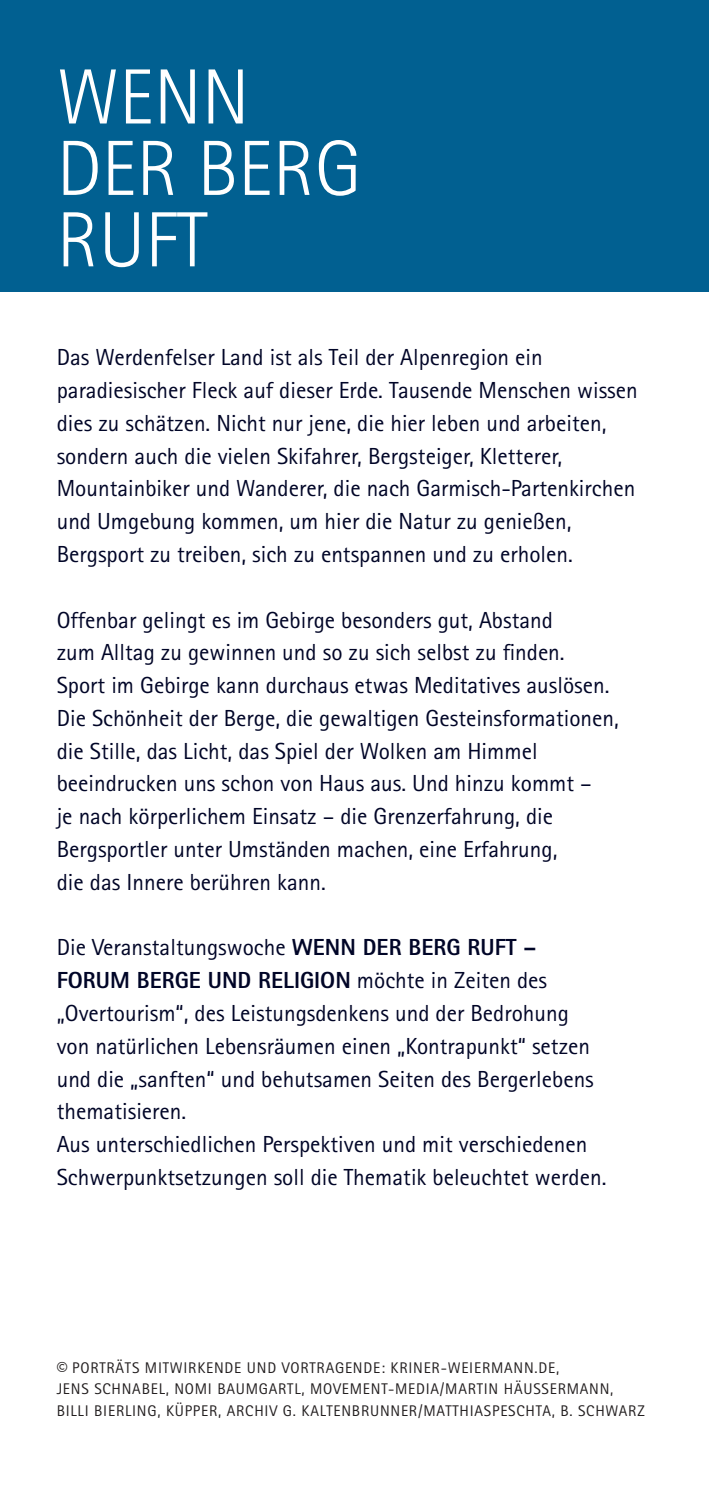
<style>
.page{position:relative;width:709px;height:1489px;background:#fff}
.page>*{position:absolute;margin:0;border:0;box-sizing:border-box;transform-origin:0 0}
.t1{font:300 78.25px/71.5px "Rotis Sans Serif";color:#fff}
.t2{font:23.25px/32.8px "Rotis Sans Serif";color:#000527}
.t3{font:15.5px/21.8px "Rotis Sans Serif";letter-spacing:.05em;color:#231f20}
.s1{font-weight:800}
.s2{font-size:21.5px}
</style>
<div class="page">
<div style="left:0;top:0;width:709px;height:291px;background:#016091"></div>
<h1 class="t1" style="left:57px;top:61px;width:306px">WENN<br>DER BERG<br>RUFT</h1>
<p class="t2" style="left:57px;top:341px;width:582px">Das Werdenfelser Land ist als Teil der Alpenregion ein paradiesischer Fleck auf dieser Erde. Tausende Menschen wissen dies zu schätzen. Nicht nur jene, die hier leben und arbeiten, sondern auch die vielen Skifahrer, Bergsteiger, Kletterer, Mountainbiker und Wanderer, die nach Garmisch-Partenkirchen und Umgebung kommen, um hier die Natur zu genießen, Bergsport zu treiben, sich zu entspannen und zu erholen.</p>
<p class="t2" style="left:57px;top:603px;width:563px">Offenbar gelingt es im Gebirge besonders gut, Abstand<br>zum Alltag zu gewinnen und so zu sich selbst zu finden.<br>Sport im Gebirge kann durchaus etwas Meditatives auslösen.<br>Die Schönheit der Berge, die gewaltigen Gesteinsformationen, die Stille, das Licht, das Spiel der Wolken am Himmel beeindrucken uns schon von Haus aus. Und hinzu kommt –<br>je nach körperlichem Einsatz – die Grenzerfahrung, die Bergsportler unter Umständen machen, eine Erfahrung,<br>die das Innere berühren kann.</p>
<p class="t2" style="left:57px;top:931px;width:551px">Die Veranstaltungswoche <span class="s1">WENN DER BERG RUFT – FORUM BERGE UND RELIGION</span> möchte in Zeiten des „Overtourism“, des Leistungsdenkens und der Bedrohung von natürlichen Lebensräumen einen „Kontrapunkt“ setzen und die „sanften“ und behutsamen Seiten des Bergerlebens thematisieren.<br>Aus unterschiedlichen Perspektiven und mit verschiedenen Schwerpunktsetzungen soll die Thematik beleuchtet werden.</p>
<p class="t3" style="left:57px;top:1356px;width:589px"><span class="s2">©</span> PORTRÄTS MITWIRKENDE UND VORTRAGENDE: KRINER-WEIERMANN.DE,<br>JENS SCHNABEL, NOMI BAUMGARTL, MOVEMENT-MEDIA/MARTIN HÄUSSERMANN,<br>BILLI BIERLING, KÜPPER, ARCHIV G. KALTENBRUNNER/MATTHIASPESCHTA, B. SCHWARZ</p>
</div>
